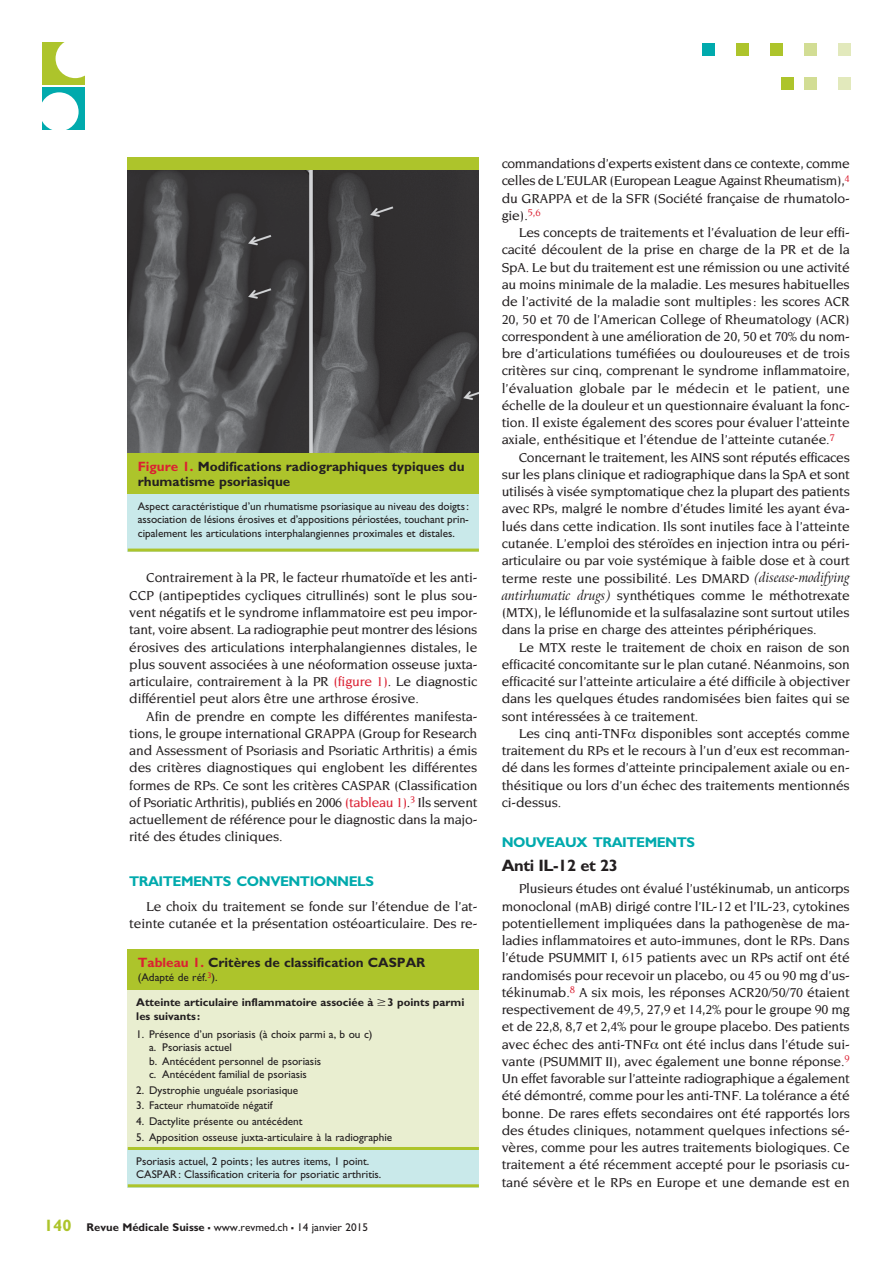
<style>
.page{position:relative;width:894px;height:1264px;background:#fff}
.page>*{position:absolute;margin:0;border:0;box-sizing:border-box;transform-origin:0 0}
.t1{font:700 16.5px "Gill Sans";letter-spacing:-.025em;color:#231f20}
.t2{font:700 14.1px "Gill Sans";letter-spacing:-.035em;color:#00aaad}
.t3{font:500 13.95px/17.2px "Novarese";letter-spacing:-.01em;color:#231f20;text-align:justify}
.t4{font:700 13.5px/15px "Gill Sans";color:#231f20}
.t5{font:11.25px/13.5px "Gill Sans";color:#231f20}
.t6{font:700 11.25px/13.5px "Gill Sans";color:#231f20}
.s1{color:#db2032}
.s2{font-family:"European Pi Two";font-weight:400}
.s3{font-weight:700;font-size:16.5px;color:#adc42b}
.s4{font-weight:700}
.s5{font-weight:700;font-size:16.5px}
.s6{font-family:"Arrus BT";font-weight:400;font-style:italic}
</style>
<div class="page">
<div style="left:838px;top:43px;width:12px;height:12px;background:#e2e9bc"></div>
<div style="left:804px;top:43px;width:12px;height:12px;background:#d2dd94"></div>
<div style="left:770px;top:43px;width:12px;height:12px;background:#adc42b"></div>
<div style="left:736px;top:43px;width:12px;height:12px;background:#adc42b"></div>
<div style="left:702px;top:43px;width:12px;height:12px;background:#00aaad"></div>
<div style="left:838px;top:77px;width:12px;height:12px;background:#e2e9bc"></div>
<div style="left:804px;top:77px;width:12px;height:12px;background:#d2dd94"></div>
<div style="left:780px;top:77px;width:13px;height:12px;background:#adc42b"></div>
<div style="left:43px;top:43px;width:42px;height:42px;background:#adc42b"></div>
<div style="left:56px;top:39px;width:39px;height:39px;background:#fff;border-radius:50%"></div>
<div style="left:43px;top:87px;width:42px;height:43px;background:#00aaad"></div>
<div style="left:40px;top:92px;width:39px;height:39px;background:#fff;border-radius:50%"></div>
<img style="left:128px;top:170px;width:350px;height:283px">
<div style="left:128px;top:157px;width:350px;height:13px;background:#adc42b"></div>
<div style="left:128px;top:490px;width:350px;height:61px;background:#c9e9ea"></div>
<div style="left:128px;top:453px;width:350px;height:40px;background:#adc42b"></div>
<hr style="left:128px;top:548px;width:350px;height:3px;background:#adc42b">
<div style="left:128px;top:986px;width:350px;height:162px;background:#e9eed0"></div>
<div style="left:128px;top:1147px;width:350px;height:39px;background:#c9e9ea"></div>
<div style="left:128px;top:948px;width:350px;height:41px;background:#adc42b"></div>
<hr style="left:128px;top:1146px;width:350px;height:3px;background:#adc42b">
<hr style="left:128px;top:1183px;width:350px;height:3px;background:#adc42b">
<p class="t4" style="left:138px;top:459px;width:328px"><span class="s1">Figure 1.</span> Modifications radiographiques typiques du rhumatisme psoriasique</p>
<p class="t5" style="left:138px;top:499px;width:332px;text-align:justify">Aspect caractéristique d’un rhumatisme psoriasique au niveau des doigts: association de lésions érosives et d’appositions périostées, touchant prin&shy;cipalement les articulations interphalangiennes proximales et distales.</p>
<p class="t3" style="left:129px;top:569px;width:349px;text-indent:17px">Contrairement à la PR, le facteur rhumatoïde et les anti-CCP (antipeptides cycliques citrullinés) sont le plus sou&shy;vent négatifs et le syndrome inflammatoire est peu impor&shy;tant, voire absent. La radiographie peut montrer des lésions érosives des articulations interphalangiennes distales, le plus souvent associées à une néoformation osseuse juxta&shy;articulaire, contrairement à la PR <span class="s1">(figure 1)</span>. Le diagnostic différentiel peut alors être une arthrose érosive.</p>
<p class="t3" style="left:129px;top:707px;width:349px;text-indent:17px">Afin de prendre en compte les différentes manifesta&shy;tions, le groupe international GRAPPA (Group for Research and Assessment of Psoriasis and Psoriatic Arthritis) a émis des critères diagnostiques qui englobent les différentes formes de RPs. Ce sont les critères CASPAR (Classification of Psoriatic Arthritis), publiés en 2006 <span class="s1">(tableau 1)</span>.<sup>3</sup> Ils servent actuellement de référence pour le diagnostic dans la majo&shy;rité des études cliniques.</p>
<p class="t2" style="left:129px;top:873px;width:246px">TRAITEMENTS CONVENTIONNELS</p>
<p class="t3" style="left:129px;top:897px;width:349px;text-align:right">Le choix du traitement se fonde sur l’étendue de l’at&shy;teinte cutanée et la présentation ostéoarticulaire. Des re-</p>
<p class="t4" style="left:138px;top:954px;width:289px"><span class="s1">Tableau 1.</span> Critères de classification CASPAR</p>
<p class="t5" style="left:138px;top:969px;width:81px">(Adapté de réf.<sup>3</sup>).</p>
<p class="t6" style="left:136px;top:995px;width:329px">Atteinte articulaire inflammatoire associée à <span class="s2">M</span>3 points parmi les suivants :</p>
<p class="t5" style="left:149px;top:1026px;width:225px;text-indent:-13px">1. Présence d’un psoriasis (à choix parmi a, b ou c) a. Psoriasis actuel<br>b. Antécédent personnel de psoriasis<br>c. Antécédent familial de psoriasis</p>
<p class="t5" style="left:136px;top:1082px;width:163px">2. Dystrophie unguéale psoriasique</p>
<p class="t5" style="left:136px;top:1098px;width:138px">3. Facteur rhumatoïde négatif</p>
<p class="t5" style="left:136px;top:1114px;width:168px">4. Dactylite présente ou antécédent</p>
<p class="t5" style="left:136px;top:1124px;width:257px;line-height:24.2px">5. Apposition osseuse juxta-articulaire à la radiographie<br>Psoriasis actuel, 2 points; les autres items, 1 point.</p>
<p class="t5" style="left:136px;top:1167px;width:246px">CASPAR: Classification criteria for psoriatic arthritis.</p>
<p class="t5" style="left:44px;top:1220px;width:325px"><span class="s3">140</span> <span class="s4">Revue Médicale Suisse</span> <span class="s5">–</span> www.revmed.ch <span class="s5">–</span> 14 janvier 2015</p>
<p class="t3" style="left:501px;top:155px;width:349px">commandations d’experts existent dans ce contexte, comme celles de L’EULAR (European League Against Rheumatism),<sup>4 </sup>du GRAPPA et de la SFR (Société française de rhumatolo&shy;gie).<sup>5,6</sup></p>
<p class="t3" style="left:501px;top:224px;width:349px;text-indent:17px">Les concepts de traitements et l’évaluation de leur effi&shy;cacité découlent de la prise en charge de la PR et de la SpA. Le but du traitement est une rémission ou une activité au moins minimale de la maladie. Les mesures habituelles de l’activité de la maladie sont multiples: les scores ACR 20, 50 et 70 de l’American College of Rheumatology (ACR) correspondent à une amélioration de 20, 50 et 70% du nom&shy;bre d’articulations tuméfiées ou douloureuses et de trois critères sur cinq, comprenant le syndrome inflammatoire, l’évaluation globale par le médecin et le patient, une échelle de la douleur et un questionnaire évaluant la fonc&shy;tion. Il existe également des scores pour évaluer l’atteinte axiale, enthésitique et l’étendue de l’atteinte cutanée.<sup>7</sup></p>
<p class="t3" style="left:501px;top:448px;width:349px;text-indent:17px">Concernant le traitement, les AINS sont réputés efficaces sur les plans clinique et radiographique dans la SpA et sont utilisés à visée symptomatique chez la plupart des patients avec RPs, malgré le nombre d’études limité les ayant éva&shy;lués dans cette indication. Ils sont inutiles face à l’atteinte cutanée. L’emploi des stéroïdes en injection intra ou péri&shy;articulaire ou par voie systémique à faible dose et à court terme reste une possibilité. Les DMARD <span class="s6">(disease-modifying antirhumatic drugs)</span> synthétiques comme le méthotrexate (MTX), le léflunomide et la sulfasalazine sont surtout utiles dans la prise en charge des atteintes périphériques.</p>
<p class="t3" style="left:501px;top:638px;width:349px;text-indent:17px">Le MTX reste le traitement de choix en raison de son efficacité concomitante sur le plan cutané. Néanmoins, son efficacité sur l’atteinte articulaire a été difficile à objectiver dans les quelques études randomisées bien faites qui se sont intéressées à ce traitement.</p>
<p class="t3" style="left:501px;top:724px;width:349px;text-indent:17px">Les cinq anti-TNF disponibles sont acceptés comme traitement du RPs et le recours à l’un d’eux est recomman&shy;dé dans les formes d’atteinte principalement axiale ou en&shy;thésitique ou lors d’un échec des traitements mentionnés ci-dessus.</p>
<p class="t2" style="left:501px;top:833px;width:195px">NOUVEAUX TRAITEMENTS</p>
<p class="t1" style="left:501px;top:855px;width:118px">Anti IL-12 et 23</p>
<p class="t3" style="left:501px;top:879px;width:349px;text-indent:17px">Plusieurs études ont évalué l’ustékinumab, un anticorps monoclonal (mAB) dirigé contre l’IL-12 et l’IL-23, cytokines potentiellement impliquées dans la pathogenèse de ma&shy;ladies inflammatoires et auto-immunes, dont le RPs. Dans l’étude PSUMMIT I, 615 patients avec un RPs actif ont été randomisés pour recevoir un placebo, ou 45 ou 90 mg d’us&shy;tékinumab.<sup>8</sup> A six mois, les réponses ACR20/50/70 étaient respectivement de 49,5, 27,9 et 14,2% pour le groupe 90 mg et de 22,8, 8,7 et 2,4% pour le groupe placebo. Des patients avec échec des anti-TNF ont été inclus dans l’étude sui&shy;vante (PSUMMIT II), avec également une bonne réponse.<sup>9<br></sup>Un effet favorable sur l’atteinte radiographique a également été démontré, comme pour les anti-TNF. La tolérance a été bonne. De rares effets secondaires ont été rapportés lors des études cliniques, notamment quelques infections sé&shy;vères, comme pour les autres traitements biologiques. Ce traitement a été récemment accepté pour le psoriasis cu&shy;tané sévère et le RPs en Europe et une demande est en</p>
</div>
